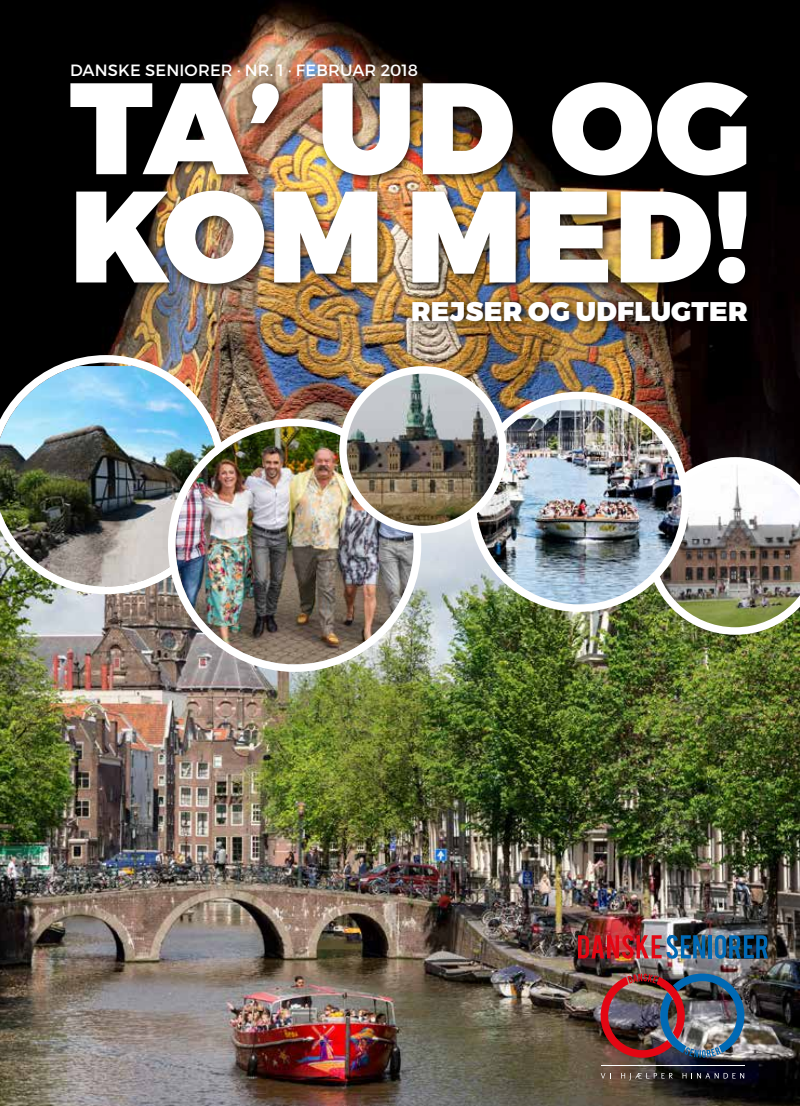
<style>
.page{position:relative;width:800px;height:1106px;background:#fff}
.page>*{position:absolute;margin:0;border:0;box-sizing:border-box;transform-origin:0 0}
.t1{font:900 129.6px/108.3px "Montserrat";letter-spacing:.01em;color:#fff}
.t2{font:900 27px "Montserrat";letter-spacing:.01em;color:#fff}
.t3{font:16.35px "Montserrat";letter-spacing:.01em;color:#fff}
</style>
<div class="page">
<img style="left:0;top:520px;width:799px;height:586px">
<img style="left:0;top:0;width:799px;height:457px">
<div style="left:65px;top:77px;width:692px;height:217px;background:#000;opacity:.75"></div>
<div style="left:407px;top:296px;width:350px;height:36px;background:#000;opacity:.75"></div>
<svg style="left:600px;top:1073px;width:10px;height:5px"></svg>
<svg style="left:621px;top:1072px;width:51px;height:8px"></svg>
<svg style="left:682px;top:1072px;width:62px;height:6px"></svg>
<hr style="left:600px;top:1065px;width:144px;height:1px;background:#fff">
<img style="left:600px;top:973px;width:144px;height:84px">
<img style="left:578px;top:935px;width:127px;height:23px">
<hr style="left:708px;top:935px;width:3px;height:23px;background:#0069b4">
<svg style="left:714px;top:935px;width:53px;height:23px"></svg>
<img style="left:0;top:355px;width:226px;height:239px">
<img style="left:175px;top:426px;width:238px;height:238px;border-radius:119px">
<div style="left:168px;top:418px;width:253px;height:254px;border:8px solid #fff;border-radius:50%"></div>
<img style="left:646px;top:457px;width:153px;height:178px">
<img style="left:472px;top:395px;width:213px;height:213px;border-radius:106px">
<div style="left:468px;top:392px;width:220px;height:220px;border:8px solid #fff;border-radius:50%"></div>
<img style="left:343px;top:370px;width:159px;height:159px;border-radius:80px">
<div style="left:339px;top:366px;width:167px;height:167px;border:8px solid #fff;border-radius:50%"></div>
<p class="t3" style="left:70px;top:60px;width:349px">DANSKE SENIORER · NR. 1 · FEBRUAR 2018</p>
<h1 class="t1" style="left:70px;top:78px;width:683px">TA’ UD OG<br>KOM MED!</h1>
<h2 class="t2" style="left:411px;top:294px;width:338px">REJSER OG UDFLUGTER</h2>
</div>
